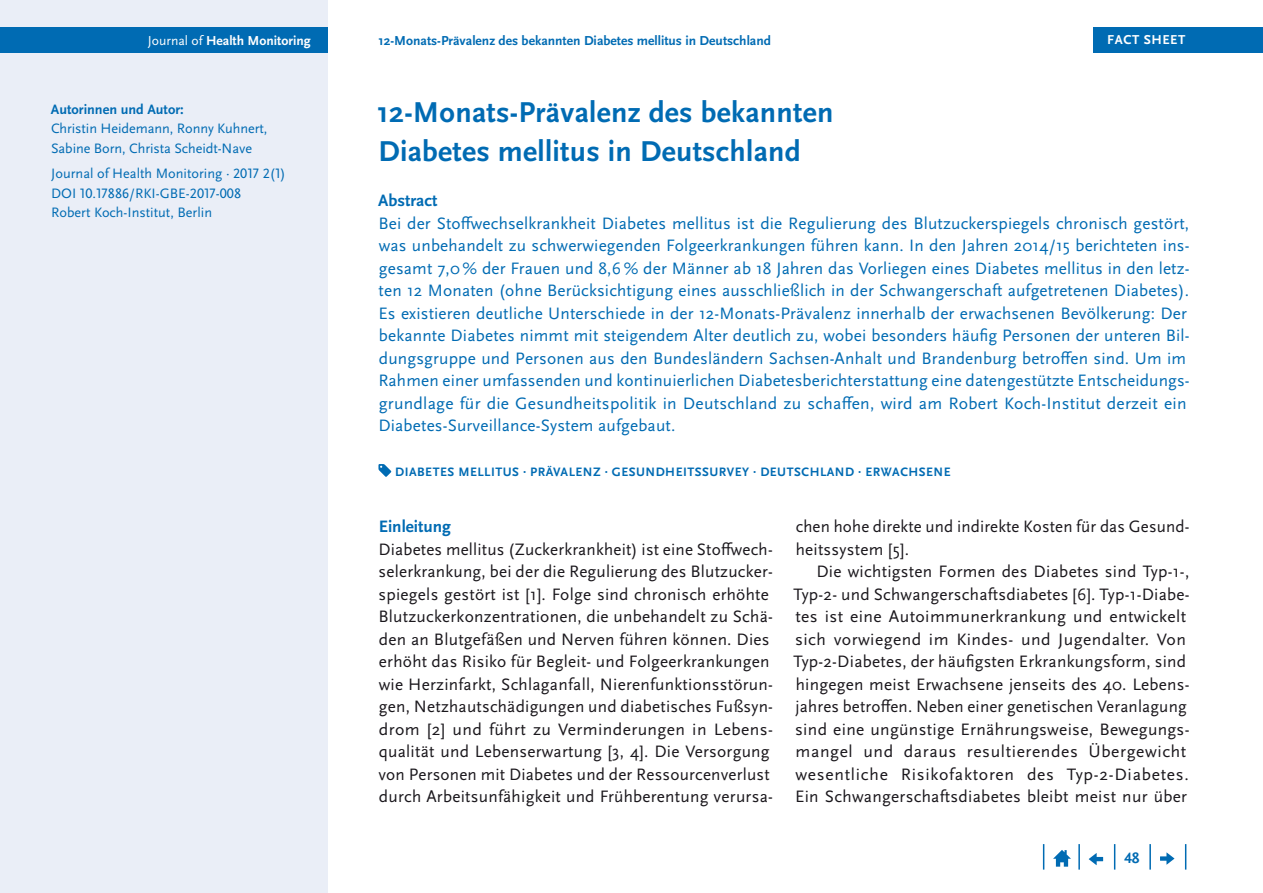
<style>
.page{position:relative;width:1263px;height:893px;background:#fff}
.page>*{position:absolute;margin:0;border:0;box-sizing:border-box;transform-origin:0 0}
.t1{font:700 30px/39px "Scala Sans Pro";letter-spacing:.01em;color:#006bb3}
.Abstract{font:17.25px/22.5px "Scala Sans Pro";letter-spacing:.01em;color:#006bb3}
.Copy{font:17.25px/22.5px "Scala Sans Pro";letter-spacing:.015em;color:#1a171c}
.Copy_Einzug{font:17.25px/22.5px "Scala Sans Pro";letter-spacing:.015em;color:#1a171c}
.t2{font:700 17.25px "Scala Sans Pro";color:#006bb3}
.t3{font:700 15.75px "Scala Sans Pro";color:#006bb3}
.Box_Text{font:14.25px/19.5px "Scala Sans Pro";color:#006bb3}
.Box_Text-2{font:700 14.25px "Scala Sans Pro";color:#006bb3}
.t4{font:700 13.65px "Scala Sans Pro";color:#006bb3}
.t5{font:700 13.65px "Scala Sans Pro";color:#fff}
.t6{font:700 13.5px "Scala Sans Pro";letter-spacing:.04em;color:#fff}
.t7{font:700 12.75px "Scala Sans Pro";letter-spacing:.04em;color:#006bb3}
.s1{font-weight:400}
</style>
<div class="page">
<div style="left:0;top:0;width:327px;height:893px;background:#eaeef7"></div>
<div style="left:1093px;top:28px;width:170px;height:25px;background:#006bb3"></div>
<div style="left:0;top:28px;width:327px;height:25px;background:#006bb3"></div>
<svg style="left:1185px;top:844px;width:1px;height:26px"></svg>
<hr style="left:1149px;top:844px;width:2px;height:26px;background:#006bb3">
<svg style="left:1114px;top:844px;width:1px;height:26px"></svg>
<hr style="left:1078px;top:844px;width:2px;height:26px;background:#006bb3">
<svg style="left:1043px;top:844px;width:1px;height:26px"></svg>
<svg style="left:1053px;top:850px;width:18px;height:17px"></svg>
<svg style="left:1089px;top:853px;width:14px;height:12px"></svg>
<svg style="left:1160px;top:852px;width:14px;height:13px"></svg>
<svg style="left:378px;top:464px;width:13px;height:13px"></svg>
<p class="t5" style="left:148px;top:33px;width:164px"><span class="s1">Journal of</span> Health Monitoring</p>
<p class="t4" style="left:378px;top:33px;width:394px">12-Monats-Prävalenz des bekannten Diabetes mellitus in Deutschland</p>
<p class="t6" style="left:1107px;top:32px;width:80px">FACT SHEET</p>
<p class="Box_Text-2" style="left:51px;top:101px;width:134px">Autorinnen und Autor:</p>
<p class="Box_Text" style="left:51px;top:119px;width:218px">Christin Heidemann, Ronny Kuhnert,<br>Sabine Born, Christa Scheidt-Nave</p>
<p class="Box_Text" style="left:51px;top:164px;width:236px">Journal of Health Monitoring · 2017 2(1)<br>DOI 10.17886/RKI-GBE-2017-008</p>
<p class="Box_Text" style="left:51px;top:203px;width:162px">Robert Koch-Institut, Berlin</p>
<h1 class="t1" style="left:377px;top:93px;width:458px">12-Monats-Prävalenz des bekannten<br>Diabetes mellitus in Deutschland</h1>
<h2 class="t2" style="left:378px;top:190px;width:61px">Abstract</h2>
<p class="Abstract" style="left:378px;top:212px;width:813px">Bei der Stoffwechselkrankheit Diabetes mellitus ist die Regulierung des Blutzuckerspiegels chronisch gestört, was unbehandelt zu schwerwiegenden Folgeerkrankungen führen kann. In den Jahren 2014/15 berichteten ins&shy;gesamt 7,0 % der Frauen und 8,6 % der Männer ab 18 Jahren das Vorliegen eines Diabetes mellitus in den letz&shy;ten 12 Monaten (ohne Berücksichtigung eines ausschließlich in der Schwangerschaft aufgetretenen Diabetes).<br>Es existieren deutliche Unterschiede in der 12-Monats-Prävalenz innerhalb der erwachsenen Bevölkerung: Der bekannte Diabetes nimmt mit steigendem Alter deutlich zu, wobei besonders häufig Personen der unteren Bil&shy;dungsgruppe und Personen aus den Bundesländern Sachsen-Anhalt und Brandenburg betroffen sind. Um im Rahmen einer umfassenden und kontinuierlichen Diabetesberichterstattung eine datengestützte Entscheidungs&shy;grundlage für die Gesundheitspolitik in Deutschland zu schaffen, wird am Robert Koch-Institut derzeit ein Diabetes-Surveillance-System aufgebaut.</p>
<p class="t7" style="left:395px;top:464px;width:557px">DIABETES MELLITUS · PRÄVALENZ · GESUNDHEITSSURVEY · DEUTSCHLAND · ERWACHSENE</p>
<h2 class="t2" style="left:379px;top:517px;width:74px">Einleitung</h2>
<p class="Copy" style="left:378px;top:538px;width:396px">Diabetes mellitus (Zuckerkrankheit) ist eine Stoffwech&shy;selerkrankung, bei der die Regulierung des Blutzucker&shy;spiegels gestört ist [1]. Folge sind chronisch erhöhte Blutzuckerkonzentrationen, die unbehandelt zu Schä&shy;den an Blutgefäßen und Nerven führen können. Dies erhöht das Risiko für Begleit- und Folgeerkrankungen wie Herzinfarkt, Schlaganfall, Nierenfunktionsstörun&shy;gen, Netzhautschädigungen und diabetisches Fußsyn&shy;drom [2] und führt zu Verminderungen in Lebens&shy;qualität und Lebenserwartung [3, 4]. Die Versorgung von Personen mit Diabetes und der Ressourcenverlust durch Arbeitsunfähigkeit und Frühberentung verursa-</p>
<p class="Copy" style="left:796px;top:515px;width:395px">chen hohe direkte und indirekte Kosten für das Gesund&shy;heitssystem [5].</p>
<p class="Copy_Einzug" style="left:793px;top:560px;width:398px;text-indent:23px">Die wichtigsten Formen des Diabetes sind Typ-1-, Typ-2- und Schwangerschaftsdiabetes [6]. Typ-1-Diabe&shy;tes ist eine Autoimmunerkrankung und entwickelt sich vorwiegend im Kindes- und Jugendalter. Von Typ-2-Diabetes, der häufigsten Erkrankungsform, sind hingegen meist Erwachsene jenseits des 40. Lebens&shy;jahres betroffen. Neben einer genetischen Veranlagung sind eine ungünstige Ernährungsweise, Bewegungs&shy;mangel und daraus resultierendes Übergewicht wesentliche Risikofaktoren des Typ-2-Diabetes.<br>Ein Schwangerschaftsdiabetes bleibt meist nur über</p>
<p class="t3" style="left:1124px;top:849px;width:17px">48</p>
</div>
